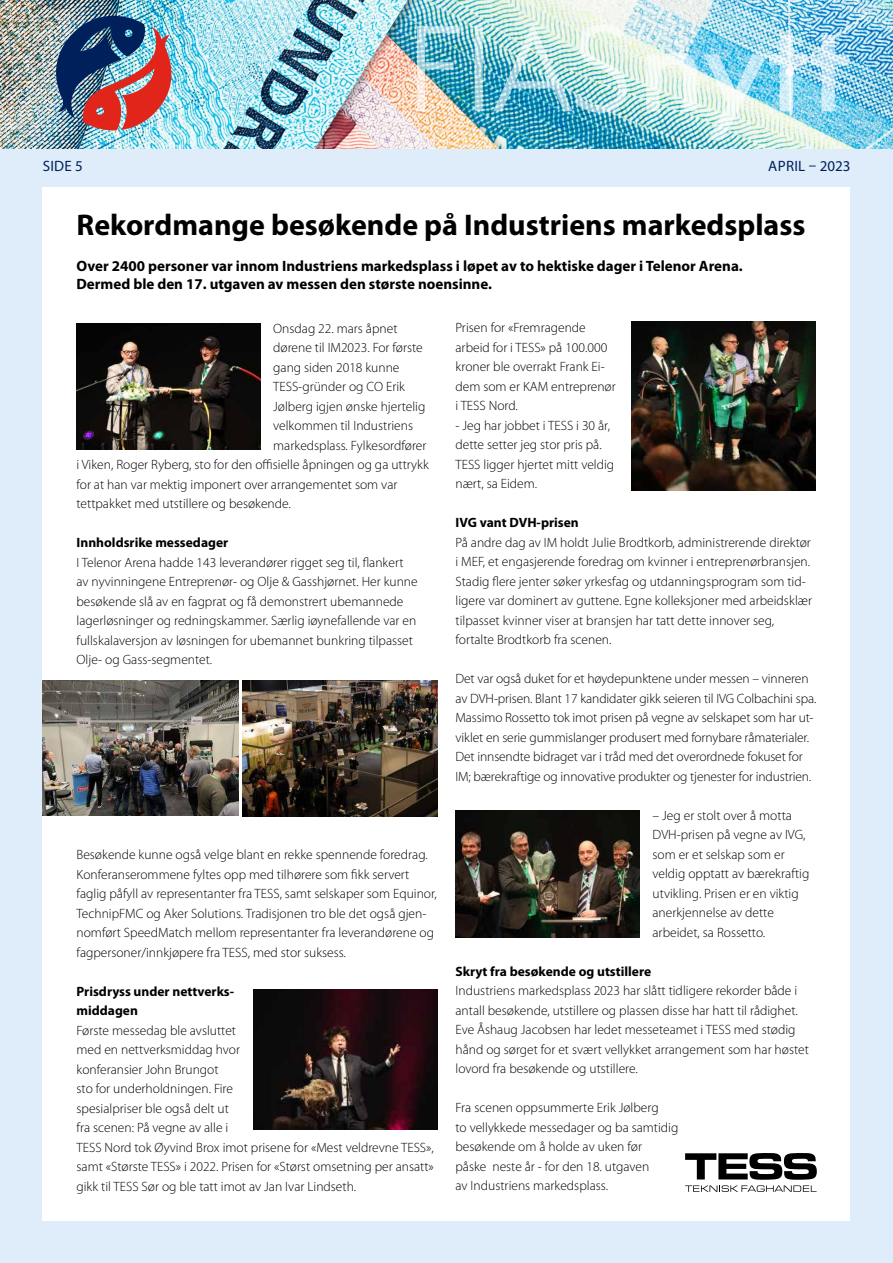
<style>
.page{position:relative;width:893px;height:1263px;background:#dfedfa}
.page>*{position:absolute;margin:0;border:0;box-sizing:border-box;transform-origin:0 0}
.t1{font:700 30px "Myriad Pro";color:#000}
.t2{font:700 15px/18px "Myriad Pro";color:#000}
.t3{font:15px "Myriad Pro";letter-spacing:.02em;color:#00205c}
.t4{font:300 13.5px/19.5px "Myriad Pro";color:#000}
.t5{font:700 13.5px/19.5px "Myriad Pro";color:#000}
</style>
<div class="page">
<img style="left:0;top:0;width:893px;height:149px">
<img style="left:417px;top:24px;width:432px;height:116px">
<img style="left:50px;top:11px;width:124px;height:120px">
<div style="left:43px;top:187px;width:807px;height:1033px;background:#fff"></div>
<svg style="left:685px;top:1153px;width:132px;height:39px"></svg>
<img style="left:77px;top:323px;width:183px;height:126px">
<img style="left:43px;top:680px;width:195px;height:136px">
<img style="left:242px;top:680px;width:196px;height:136px">
<img style="left:253px;top:989px;width:184px;height:141px">
<img style="left:632px;top:322px;width:184px;height:168px">
<img style="left:456px;top:810px;width:184px;height:128px">
<p class="t3" style="left:43px;top:156px;width:42px">SIDE 5</p>
<p class="t3" style="left:768px;top:156px;width:84px">APRIL – 2023</p>
<h1 class="t1" style="left:77px;top:205px;width:730px">Rekordmange besøkende på Industriens markedsplass</h1>
<p class="t2" style="left:77px;top:257px;width:668px">Over 2400 personer var innom Industriens markedsplass i løpet av to hektiske dager i Telenor Arena.<br>Dermed ble den 17. utgaven av messen den største noensinne.</p>
<p class="t4" style="left:273px;top:318px;width:126px">Onsdag 22. mars åpnet</p>
<p class="t4" style="left:273px;top:338px;width:151px">dørene til IM2023. For første</p>
<p class="t4" style="left:273px;top:357px;width:128px">gang siden 2018 kunne</p>
<p class="t4" style="left:273px;top:377px;width:133px">TESS-gründer og CO Erik</p>
<p class="t4" style="left:273px;top:396px;width:154px">Jølberg igjen ønske hjertelig</p>
<p class="t4" style="left:273px;top:416px;width:141px">velkommen til Industriens</p>
<p class="t4" style="left:273px;top:435px;width:155px">markedsplass. Fylkesordfører</p>
<p class="t4" style="left:77px;top:455px;width:354px">i Viken, Roger Ryberg, sto for den offisielle åpningen og ga uttrykk</p>
<p class="t4" style="left:77px;top:474px;width:322px">for at han var mektig imponert over arrangementet som var</p>
<p class="t4" style="left:77px;top:494px;width:216px">tettpakket med utstillere og besøkende.</p>
<p class="t5" style="left:77px;top:532px;width:153px">Innholdsrike messedager</p>
<p class="t4" style="left:77px;top:552px;width:343px">I Telenor Arena hadde 143 leverandører rigget seg til, flankert av nyvinningene Entreprenør- og Olje &amp; Gasshjørnet. Her kunne besøkende slå av en fagprat og få demonstrert ubemannede lagerløsninger og redningskammer. Særlig iøynefallende var en fullskalaversjon av løsningen for ubemannet bunkring tilpasset Olje- og Gass-segmentet.</p>
<p class="t4" style="left:77px;top:845px;width:362px">Besøkende kunne også velge blant en rekke spennende foredrag.<br>Konferanserommene fyltes opp med tilhørere som fikk servert faglig påfyll av representanter fra TESS, samt selskaper som Equinor, TechnipFMC og Aker Solutions. Tradisjonen tro ble det også gjen&shy;nomført SpeedMatch mellom representanter fra leverandørene og fagpersoner/innkjøpere fra TESS, med stor suksess.</p>
<p class="t5" style="left:77px;top:981px;width:159px">Prisdryss under nettverks&shy;middagen</p>
<p class="t4" style="left:77px;top:1020px;width:359px">Første messedag ble avsluttet<br>med en nettverksmiddag hvor<br>konferansier John Brungot<br>sto for underholdningen. Fire<br>spesialpriser ble også delt ut<br>fra scenen: På vegne av alle i<br>TESS Nord tok Øyvind Brox imot prisene for «Mest veldrevne TESS», samt «Største TESS» i 2022. Prisen for «Størst omsetning per ansatt» gikk til TESS Sør og ble tatt imot av Jan Ivar Lindseth.</p>
<p class="t4" style="left:455px;top:318px;width:162px">Prisen for «Fremragende arbeid for i TESS» på 100.000 kroner ble overrakt Frank Ei&shy;dem som er KAM entreprenør i TESS Nord.</p>
<p class="t4" style="left:455px;top:416px;width:160px">- Jeg har jobbet i TESS i 30 år, dette setter jeg stor pris på.<br>TESS ligger hjertet mitt veldig nært, sa Eidem.</p>
<p class="t5" style="left:455px;top:513px;width:125px">IVG vant DVH-prisen</p>
<p class="t4" style="left:455px;top:533px;width:358px">På andre dag av IM holdt Julie Brodtkorb, administrerende direktør i MEF, et engasjerende foredrag om kvinner i entreprenørbransjen.<br>Stadig flere jenter søker yrkesfag og utdanningsprogram som tid&shy;ligere var dominert av guttene. Egne kolleksjoner med arbeidsklær tilpasset kvinner viser at bransjen har tatt dette innover seg, fortalte Brodtkorb fra scenen.</p>
<p class="t4" style="left:455px;top:669px;width:362px">Det var også duket for et høydepunktene under messen – vinneren av DVH-prisen. Blant 17 kandidater gikk seieren til IVG Colbachini spa.<br>Massimo Rossetto tok imot prisen på vegne av selskapet som har ut&shy;viklet en serie gummislanger produsert med fornybare råmaterialer.<br>Det innsendte bidraget var i tråd med det overordnede fokuset for IM; bærekraftige og innovative produkter og tjenester for industrien.</p>
<p class="t4" style="left:652px;top:805px;width:158px">– Jeg er stolt over å motta<br>DVH-prisen på vegne av IVG, som er et selskap som er veldig opptatt av bærekraftig utvikling. Prisen er en viktig anerkjennelse av dette arbeidet, sa Rossetto.</p>
<p class="t5" style="left:455px;top:961px;width:197px">Skryt fra besøkende og utstillere</p>
<p class="t4" style="left:455px;top:981px;width:355px">Industriens markedsplass 2023 har slått tidligere rekorder både i antall besøkende, utstillere og plassen disse har hatt til rådighet.<br>Eve Åshaug Jacobsen har ledet messeteamet i TESS med stødig hånd og sørget for et svært vellykket arrangement som har høstet lovord fra besøkende og utstillere.</p>
<p class="t4" style="left:455px;top:1098px;width:224px">Fra scenen oppsummerte Erik Jølberg<br>to vellykkede messedager og ba samtidig besøkende om å holde av uken før<br>påske neste år - for den 18. utgaven<br>av Industriens markedsplass.</p>
</div>
